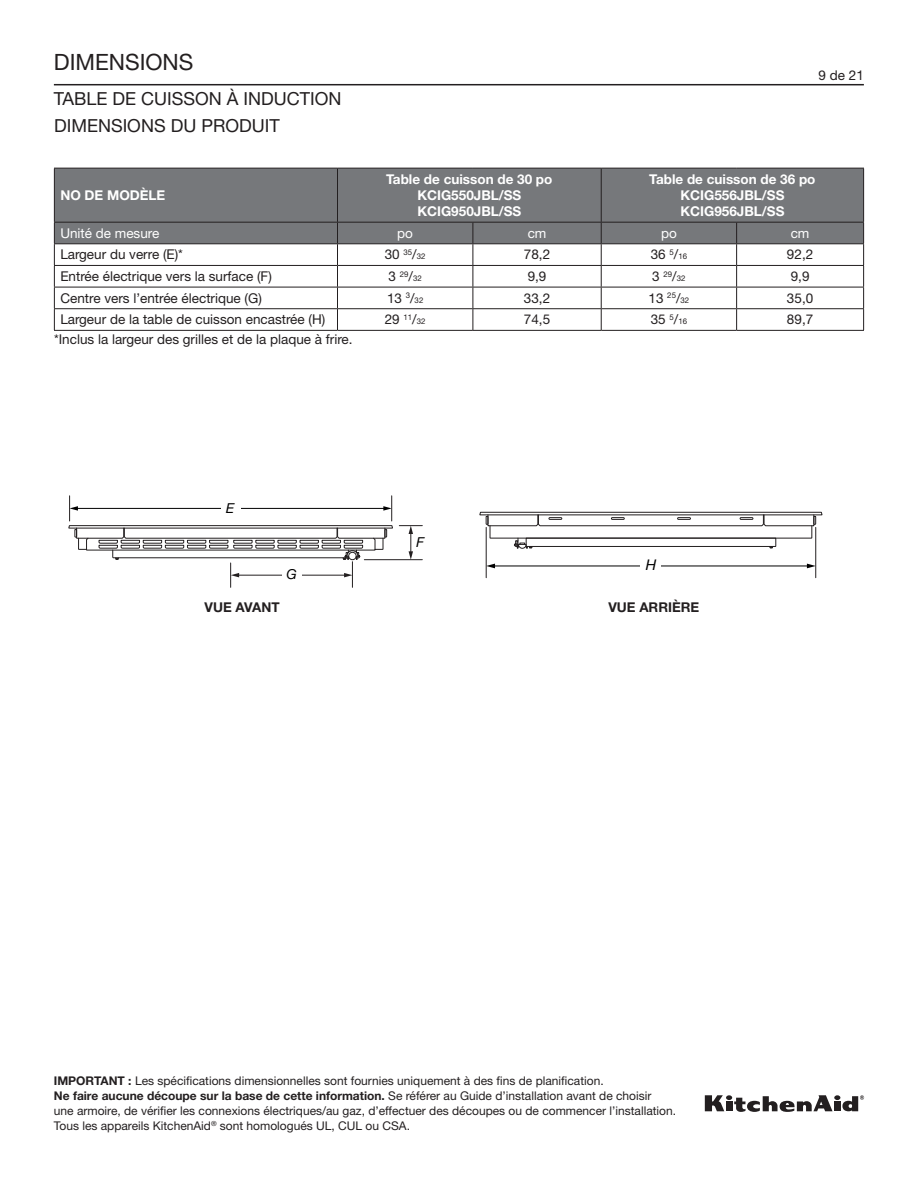
<style>
.page{position:relative;width:918px;height:1188px;background:#fff}
.page>*{position:absolute;margin:0;border:0;box-sizing:border-box;transform-origin:0 0}
.t1{font:22.5px "Helvetica Neue LT Std";color:#231f20}
.t2{font:18px "Helvetica Neue LT Std";color:#231f20}
.t3{font:italic 14.7px "Helvetica Neue LT Com";color:#000}
.t4{font:italic 13.8px "Neue Helvetica BQ";color:#000}
._2_Body{font:13.5px "Helvetica Neue LT Std";color:#231f20}
._1_Heading_3_Plus{font:700 13.5px/16.2px "Helvetica Neue LT Std";color:#fff}
.t5{font:13.5px "Helvetica Neue LT Std";color:#fff}
.t6{font:700 13.5px "Helvetica Neue LT Std";color:#231f20}
.t7{font:12px/15px "Helvetica Neue LT Std";color:#231f20}
._2_Body-2{font:7.8px "Helvetica Neue LT Std";color:#231f20}
.s1{font-size:13.5px}
.s2{font-size:7.8px}
.s3{font-weight:700}
</style>
<div class="page">
<hr style="left:54px;top:84px;width:810px;height:1px;background:#231f20">
<svg style="left:705px;top:1095px;width:159px;height:17px"></svg>
<div style="left:55px;top:169px;width:808px;height:74px;background:#76787b"></div>
<hr style="left:54px;top:168px;width:284px;height:1px;background:#231f20">
<hr style="left:338px;top:168px;width:135px;height:1px;background:#231f20">
<hr style="left:337px;top:169px;width:1px;height:53px;background:#231f20">
<hr style="left:473px;top:168px;width:128px;height:1px;background:#231f20">
<hr style="left:601px;top:168px;width:136px;height:1px;background:#231f20">
<hr style="left:601px;top:169px;width:1px;height:53px;background:#231f20">
<hr style="left:737px;top:168px;width:127px;height:1px;background:#231f20">
<hr style="left:863px;top:169px;width:1px;height:53px;background:#231f20">
<hr style="left:54px;top:222px;width:284px;height:1px;background:#231f20">
<hr style="left:338px;top:222px;width:135px;height:1px;background:#231f20">
<hr style="left:473px;top:222px;width:128px;height:1px;background:#231f20">
<hr style="left:601px;top:222px;width:136px;height:1px;background:#231f20">
<hr style="left:737px;top:222px;width:127px;height:1px;background:#231f20">
<hr style="left:54px;top:243px;width:284px;height:1px;background:#231f20">
<hr style="left:338px;top:243px;width:135px;height:1px;background:#231f20">
<hr style="left:473px;top:243px;width:128px;height:1px;background:#231f20">
<hr style="left:601px;top:243px;width:136px;height:1px;background:#231f20">
<hr style="left:737px;top:243px;width:127px;height:1px;background:#231f20">
<hr style="left:54px;top:265px;width:284px;height:1px;background:#231f20">
<hr style="left:338px;top:265px;width:135px;height:1px;background:#231f20">
<hr style="left:473px;top:265px;width:128px;height:1px;background:#231f20">
<hr style="left:601px;top:265px;width:136px;height:1px;background:#231f20">
<hr style="left:737px;top:265px;width:127px;height:1px;background:#231f20">
<hr style="left:54px;top:287px;width:284px;height:1px;background:#231f20">
<hr style="left:338px;top:287px;width:135px;height:1px;background:#231f20">
<hr style="left:473px;top:287px;width:128px;height:1px;background:#231f20">
<hr style="left:601px;top:287px;width:136px;height:1px;background:#231f20">
<hr style="left:737px;top:287px;width:127px;height:1px;background:#231f20">
<hr style="left:54px;top:308px;width:284px;height:1px;background:#231f20">
<hr style="left:338px;top:308px;width:135px;height:1px;background:#231f20">
<svg style="left:337px;top:223px;width:1px;height:107px"></svg>
<hr style="left:473px;top:308px;width:128px;height:1px;background:#231f20">
<svg style="left:473px;top:223px;width:1px;height:107px"></svg>
<hr style="left:601px;top:308px;width:136px;height:1px;background:#231f20">
<svg style="left:601px;top:223px;width:1px;height:107px"></svg>
<hr style="left:737px;top:308px;width:127px;height:1px;background:#231f20">
<svg style="left:736px;top:223px;width:1px;height:107px"></svg>
<svg style="left:863px;top:223px;width:1px;height:107px"></svg>
<hr style="left:54px;top:330px;width:284px;height:1px;background:#231f20">
<hr style="left:338px;top:330px;width:135px;height:1px;background:#231f20">
<hr style="left:473px;top:330px;width:128px;height:1px;background:#231f20">
<hr style="left:601px;top:330px;width:136px;height:1px;background:#231f20">
<hr style="left:737px;top:330px;width:127px;height:1px;background:#231f20">
<svg style="left:54px;top:223px;width:1px;height:107px"></svg>
<hr style="left:54px;top:169px;width:1px;height:53px;background:#231f20">
<hr style="left:364px;top:559px;width:58px;height:1px;background:#231f20">
<svg style="left:399px;top:525px;width:23px;height:35px"></svg>
<svg style="left:68px;top:496px;width:325px;height:91px"></svg>
<div style="left:282px;top:564px;width:19px;height:22px;background:#fff"></div>
<hr style="left:493px;top:566px;width:316px;height:1px;background:#000">
<svg style="left:487px;top:564px;width:8px;height:4px"></svg>
<svg style="left:807px;top:564px;width:8px;height:4px"></svg>
<div style="left:641px;top:554px;width:20px;height:24px;background:#fff"></div>
<hr style="left:815px;top:527px;width:1px;height:51px;background:#231f20">
<hr style="left:486px;top:527px;width:1px;height:51px;background:#231f20">
<svg style="left:479px;top:511px;width:344px;height:38px"></svg>
<h1 class="t1" style="left:54px;top:49px;width:141px">DIMENSIONS</h1>
<h2 class="t2" style="left:54px;top:87px;width:289px">TABLE DE CUISSON À INDUCTION</h2>
<p class="t2" style="left:54px;top:115px;width:227px">DIMENSIONS DU PRODUIT</p>
<p class="_1_Heading_3_Plus" style="left:60px;top:187px;width:107px">NO DE MODÈLE</p>
<p class="_1_Heading_3_Plus" style="left:386px;top:171px;width:168px">Table de cuisson de 30 po</p>
<p class="_1_Heading_3_Plus" style="left:417px;top:187px;width:106px">KCIG550JBL/SS<br>KCIG950JBL/SS</p>
<p class="_2_Body" style="left:819px;top:67px;width:47px">9 de 21</p>
<p class="_1_Heading_3_Plus" style="left:649px;top:171px;width:168px">Table de cuisson de 36 po</p>
<p class="_1_Heading_3_Plus" style="left:680px;top:187px;width:106px">KCIG556JBL/SS<br>KCIG956JBL/SS</p>
<p class="t5" style="left:60px;top:225px;width:101px">Unité de mesure</p>
<p class="t5" style="left:397px;top:225px;width:17px">po</p>
<p class="t5" style="left:528px;top:225px;width:20px">cm</p>
<p class="t5" style="left:661px;top:225px;width:17px">po</p>
<p class="t5" style="left:791px;top:225px;width:20px">cm</p>
<p class="_2_Body" style="left:60px;top:247px;width:124px">Largeur du verre (E)*</p>
<p class="_2_Body-2" style="left:385px;top:250px;width:42px"><span class="s1">30</span> 35<span class="s1">/</span>32</p>
<p class="_2_Body" style="left:524px;top:247px;width:28px">78,2</p>
<p class="_2_Body" style="left:651px;top:247px;width:38px">36 <sup>5</sup>/<span class="s2">16</span></p>
<p class="_2_Body" style="left:787px;top:247px;width:28px">92,2</p>
<p class="_2_Body" style="left:60px;top:268px;width:213px">Entrée électrique vers la surface (F)</p>
<p class="_2_Body-2" style="left:389px;top:271px;width:35px"><span class="s1">3</span> 29<span class="s1">/</span>32</p>
<p class="_2_Body" style="left:528px;top:268px;width:20px">9,9</p>
<p class="_2_Body-2" style="left:652px;top:271px;width:35px"><span class="s1">3</span> 29<span class="s1">/</span>32</p>
<p class="_2_Body" style="left:791px;top:268px;width:20px">9,9</p>
<p class="_2_Body" style="left:60px;top:290px;width:203px">Centre vers l’entrée électrique (G)</p>
<p class="_2_Body" style="left:387px;top:290px;width:38px">13 <sup>3</sup>/<span class="s2">32</span></p>
<p class="_2_Body" style="left:524px;top:290px;width:28px">33,2</p>
<p class="_2_Body-2" style="left:649px;top:293px;width:42px"><span class="s1">13</span> 25<span class="s1">/</span>32</p>
<p class="_2_Body" style="left:787px;top:290px;width:28px">35,0</p>
<p class="_2_Body" style="left:60px;top:312px;width:266px">Largeur de la table de cuisson encastrée (H)</p>
<p class="_2_Body-2" style="left:385px;top:315px;width:42px"><span class="s1">29</span> 11<span class="s1">/</span>32</p>
<p class="_2_Body" style="left:524px;top:312px;width:28px">74,5</p>
<p class="_2_Body" style="left:651px;top:312px;width:38px">35 <sup>5</sup>/<span class="s2">16</span></p>
<p class="_2_Body" style="left:787px;top:312px;width:28px">89,7</p>
<p class="_2_Body" style="left:54px;top:331px;width:300px">*Inclus la largeur des grilles et de la plaque à frire.</p>
<p class="t4" style="left:226px;top:499px;width:10px">E</p>
<p class="t4" style="left:286px;top:566px;width:12px">G</p>
<p class="t4" style="left:417px;top:533px;width:9px">F</p>
<p class="t3" style="left:646px;top:556px;width:12px">H</p>
<p class="t6" style="left:205px;top:599px;width:77px">VUE AVANT</p>
<p class="t6" style="left:608px;top:599px;width:92px">VUE ARRIÈRE</p>
<p class="t7" style="left:54px;top:1073px;width:624px"><span class="s3">IMPORTANT :</span> Les spécifications dimensionnelles sont fournies uniquement à des fins de planification.<br><span class="s3">Ne faire aucune découpe sur la base de cette information.</span> Se référer au Guide d’installation avant de choisir<br>une armoire, de vérifier les connexions électriques/au gaz, d’effectuer des découpes ou de commencer l’installation.<br>Tous les appareils KitchenAid<sup>®</sup> sont homologués UL, CUL ou CSA.</p>
</div>
